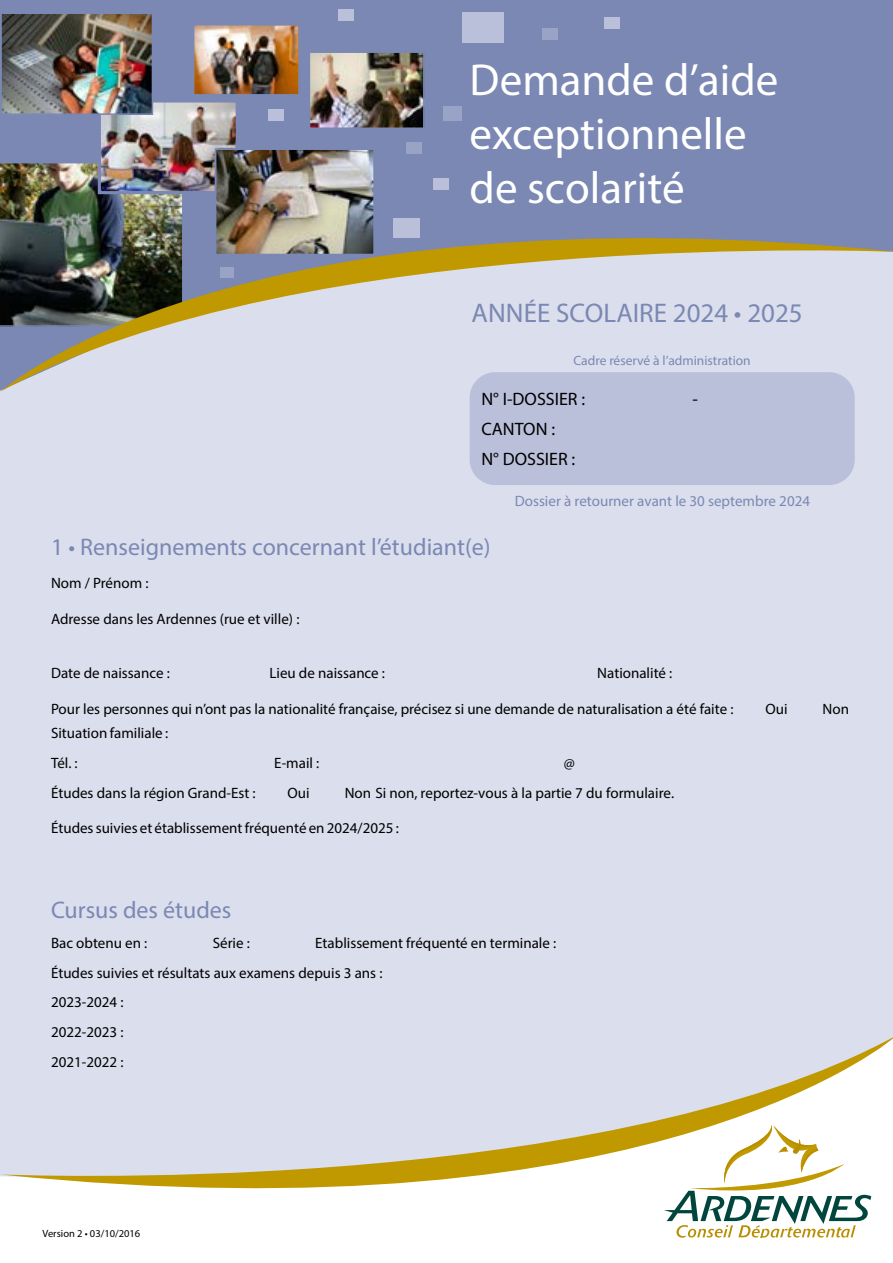
<style>
.page{position:relative;width:893px;height:1263px;background:#fff}
.page>*{position:absolute;margin:0;border:0;box-sizing:border-box;transform-origin:0 0}
.t1{font:45px/54px "Myriad Pro";color:#fff}
.t2{font:27px "Myriad Pro";color:#7a88b3}
.t3{font:24px "Myriad Pro";color:#7a88b3}
.t4{font:18px/30px "Myriad Pro";color:#000}
.t5{font:15px/29.8px "Myriad Pro";color:#000}
.t6{font:15px "Myriad Pro";color:#7a88b3}
.t7{font:13.5px "Myriad Pro";color:#7a88b3}
.t8{font:10.5px "Myriad Pro";color:#000}
</style>
<div class="page">
<div style="left:0;top:0;width:893px;height:1182px;background:#dbdeec"></div>
<div style="left:0;top:0;width:893px;height:184px;background:#7a88b3"></div>
<img style="left:0;top:162px;width:98px;height:22px">
<img style="left:102px;top:103px;width:133px;height:81px">
<div style="left:98px;top:99px;width:141px;height:95px;border:3px solid #7a88b3"></div>
<img style="left:218px;top:151px;width:154px;height:33px">
<div style="left:215px;top:148px;width:160px;height:107px;border:2px solid #7a88b3"></div>
<svg style="left:0;top:1037px;width:893px;height:161px"></svg>
<img style="left:0;top:184px;width:893px;height:208px">
<img style="left:196px;top:27px;width:101px;height:66px">
<div style="left:193px;top:24px;width:107px;height:72px;border:2px solid #7a88b3"></div>
<img style="left:311px;top:54px;width:111px;height:72px">
<div style="left:308px;top:51px;width:117px;height:78px;border:2px solid #7a88b3"></div>
<div style="left:462px;top:13px;width:41px;height:30px;background:#bac0d9"></div>
<div style="left:393px;top:218px;width:26px;height:20px;background:#bac0d9"></div>
<div style="left:268px;top:109px;width:15px;height:12px;background:#bac0d9"></div>
<div style="left:433px;top:178px;width:16px;height:12px;background:#bac0d9"></div>
<div style="left:338px;top:9px;width:15px;height:12px;background:#bac0d9"></div>
<div style="left:605px;top:17px;width:15px;height:11px;background:#bac0d9"></div>
<div style="left:406px;top:142px;width:16px;height:12px;background:#99a3c5"></div>
<div style="left:542px;top:28px;width:16px;height:12px;background:#99a3c5"></div>
<div style="left:221px;top:268px;width:13px;height:10px;background:#99a3c5"></div>
<div style="left:443px;top:106px;width:19px;height:15px;background:#99a3c5"></div>
<img style="left:3px;top:16px;width:147px;height:96px">
<div style="left:0;top:13px;width:153px;height:102px;border:2px solid #7a88b3"></div>
<svg style="left:664px;top:1125px;width:207px;height:113px"></svg>
<div style="left:470px;top:372px;width:385px;height:113px;background:#bac0d9;border-radius:26px"></div>
<h1 class="t1" style="left:470px;top:53px;width:310px">Demande d’aide exceptionnelle de scolarité</h1>
<h2 class="t2" style="left:472px;top:296px;width:333px">ANNÉE SCOLAIRE 2024 • 2025</h2>
<p class="t7" style="left:574px;top:352px;width:179px">Cadre réservé à l’administration</p>
<p class="t4" style="left:481px;top:384px;width:105px">N° I-DOSSIER :</p>
<p class="t4" style="left:692px;top:384px;width:7px">-</p>
<p class="t4" style="left:481px;top:414px;width:95px">CANTON :<br>N° DOSSIER :</p>
<h3 class="t3" style="left:51px;top:532px;width:441px">1 • Renseignements concernant l’étudiant(e)</h3>
<p class="t5" style="left:51px;top:568px;width:99px">Nom / Prénom :</p>
<p class="t5" style="left:51px;top:604px;width:250px">Adresse dans les Ardennes (rue et ville) :</p>
<p class="t6" style="left:515px;top:492px;width:297px">Dossier à retourner avant le 30 septembre 2024</p>
<p class="t5" style="left:51px;top:658px;width:120px">Date de naissance :</p>
<p class="t5" style="left:269px;top:658px;width:117px">Lieu de naissance :</p>
<p class="t5" style="left:597px;top:658px;width:77px">Nationalité :</p>
<p class="t5" style="left:51px;top:696px;width:684px;line-height:24px">Pour les personnes qui n’ont pas la nationalité française, précisez si une demande de naturalisation a été faite :<br>Situation familiale :</p>
<p class="t5" style="left:51px;top:748px;width:28px">Tél. :</p>
<p class="t5" style="left:274px;top:748px;width:47px">E-mail :</p>
<p class="t5" style="left:564px;top:748px;width:13px">@</p>
<p class="t5" style="left:51px;top:778px;width:206px">Études dans la région Grand-Est :</p>
<p class="t5" style="left:288px;top:778px;width:24px">Oui</p>
<p class="t5" style="left:345px;top:778px;width:331px">Non Si non, reportez-vous à la partie 7 du formulaire.</p>
<p class="t5" style="left:51px;top:813px;width:349px">Études suivies et établissement fréquenté en 2024/2025 :</p>
<h3 class="t3" style="left:51px;top:895px;width:182px">Cursus des études</h3>
<p class="t5" style="left:51px;top:928px;width:98px">Bac obtenu en :</p>
<p class="t5" style="left:213px;top:928px;width:39px">Série :</p>
<p class="t5" style="left:51px;top:928px;width:507px;text-indent:264px">Etablissement fréquenté en terminale :<br>Études suivies et résultats aux examens depuis 3 ans :<br>2023-2024 :<br>2022-2023 :<br>2021-2022 :</p>
<p class="t5" style="left:765px;top:694px;width:24px">Oui</p>
<p class="t5" style="left:822px;top:694px;width:28px">Non</p>
<p class="t8" style="left:43px;top:1226px;width:99px">Version 2 • 03/10/2016</p>
</div>
